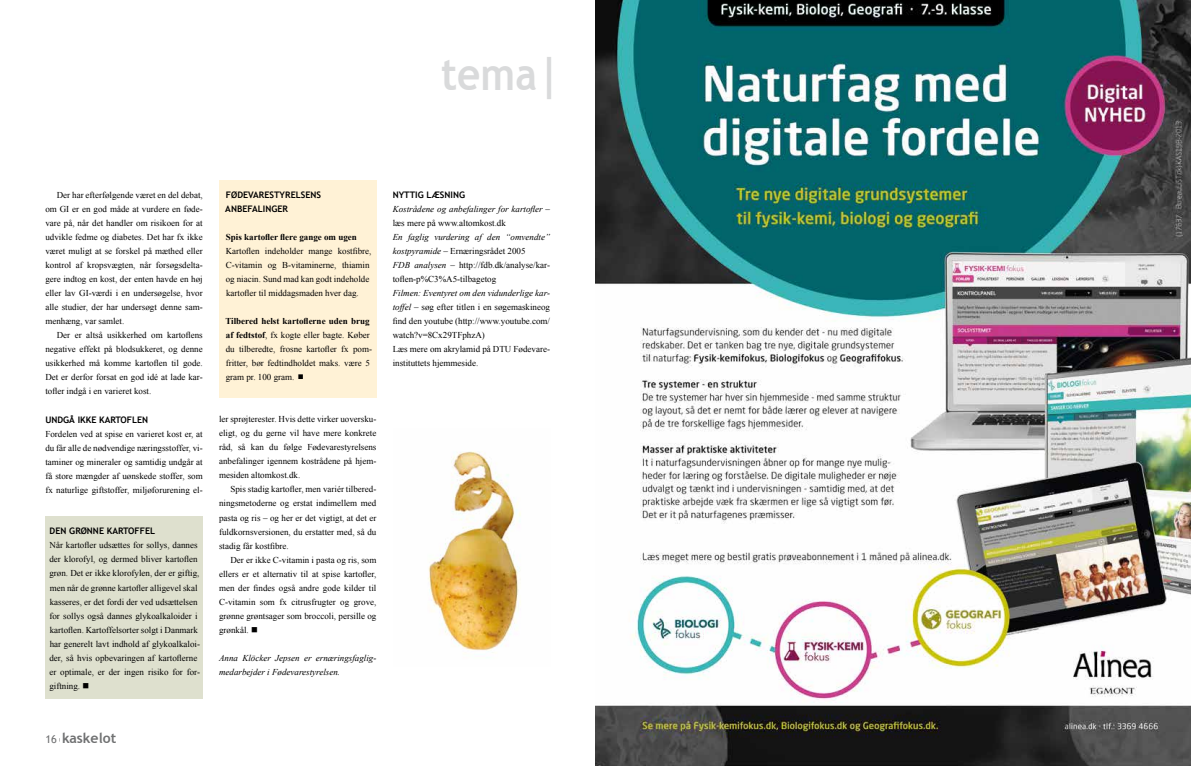
<style>
.page{position:relative;width:1191px;height:766px;background:#fff}
.page>*{position:absolute;margin:0;border:0;box-sizing:border-box;transform-origin:0 0}
.t1{font:700 45px "Trebuchet MS";color:#d9dadb;scale:.9 1}
.t2{font:700 14px "Trebuchet MS";color:#707172}
.t3{font:11px "Trebuchet MS";color:#707172}
.t4{font:9px/14px "Times New Roman";color:#000;text-align:justify}
.t5{font:italic 9px/14px "Times New Roman";color:#000}
.t6{font:700 9px/14px "Trebuchet MS";color:#000}
.t7{font:700 9px "Times New Roman";color:#000}
.t8{font:4.1px "Trebuchet MS";color:#000}
.s1{font-weight:700}
.s2{font-style:normal}
.s3{font-style:italic}
</style>
<div class="page">
<img style="left:595px;top:0;width:596px;height:765px">
<div style="left:219px;top:180px;width:157px;height:217px;background:#fff2d6"></div>
<div style="left:45px;top:516px;width:157px;height:182px;background:#dee0ce"></div>
<img style="left:428px;top:451px;width:93px;height:202px">
<h1 class="t1" style="left:441px;top:46px;width:134px">TEMA|</h1>
<p class="t4" style="left:45px;top:188px;width:159px;text-indent:11px">Der har efterfølgende været en del debat, om GI er en god måde at vurdere en føde&shy;vare på, når det handler om risikoen for at udvikle fedme og diabetes. Det har fx ikke været muligt at se forskel på mæthed eller kontrol af kropsvægten, når forsøgsdelta&shy;gere indtog en kost, der enten havde en høj eller lav GI-værdi i en undersøgelse, hvor alle studier, der har undersøgt denne sam&shy;menhæng, var samlet.</p>
<p class="t4" style="left:45px;top:328px;width:159px;text-indent:11px">Der er altså usikkerhed om kartoflens negative effekt på blodsukkeret, og denne usikkerhed må komme kartoflen til gode.<br>Det er derfor forsat en god idé at lade kar&shy;tofler indgå i en varieret kost.</p>
<p class="t6" style="left:45px;top:412px;width:104px">UNDGÅ IKKE KARTOFLEN</p>
<p class="t4" style="left:45px;top:426px;width:159px">Fordelen ved at spise en varieret kost er, at du får alle de nødvendige næringsstoffer, vi&shy;taminer og mineraler og samtidig undgår at få store mængder af uønskede stoffer, som fx naturlige giftstoffer, miljøforurening el-</p>
<p class="t6" style="left:50px;top:524px;width:107px">DEN GRØNNE KARTOFFEL</p>
<p class="t4" style="left:49px;top:538px;width:152px;text-align:left">Når kartofler udsættes for sollys, dannes der klorofyl, og dermed bliver kartoflen grøn. Det er ikke klorofylen, der er giftig, men når de grønne kartofler alligevel skal kasseres, er det fordi der ved udsættelsen for sollys også dannes glykoalkaloider i kartoflen. Kartoffelsorter solgt i Danmark har generelt lavt indhold af glykoalkaloi&shy;der, så hvis opbevaringen af kartoflerne er optimale, er der ingen risiko for for&shy;giftning. ■</p>
<p class="t6" style="left:225px;top:188px;width:97px">FØDEVARESTYRELSENS<br>ANBEFALINGER</p>
<p class="t7" style="left:226px;top:231px;width:132px">Spis kartofler flere gange om ugen</p>
<p class="t4" style="left:226px;top:244px;width:147px;text-align:left">Kartoflen indeholder mange kostfibre, C-vitamin og B-vitaminerne, thiamin og niacin. Sund mad kan godt indeholde kartofler til middagsmaden hver dag.</p>
<p class="t4" style="left:225px;top:314px;width:148px;text-align:left"><span class="s1">Tilbered helst kartoflerne uden brug af fedtstof</span>, fx kogte eller bagte. Køber du tilberedte, frosne kartofler fx pom&shy;fritter, bør fedtindholdet maks. være 5 gram pr. 100 gram.</p>
<p class="t4" style="left:219px;top:412px;width:159px">ler sprøjterester. Hvis dette virker uoversku&shy;eligt, og du gerne vil have mere konkrete råd, så kan du følge Fødevarestyrelsens anbefalinger igennem kostrådene på hjem&shy;mesiden altomkost.dk.</p>
<p class="t4" style="left:219px;top:482px;width:159px;text-indent:11px">Spis stadig kartofler, men variér tilbered&shy;ningsmetoderne og erstat indimellem med pasta og ris – og her er det vigtigt, at det er fuldkornsversionen, du erstatter med, så du stadig får kostfibre.</p>
<p class="t4" style="left:219px;top:552px;width:159px;text-indent:11px">Der er ikke C-vitamin i pasta og ris, som ellers er et alternativ til at spise kartofler, men der findes også andre gode kilder til C-vitamin som fx citrusfrugter og grove, grønne grøntsager som broccoli, persille og grønkål. ■</p>
<p class="t5" style="left:219px;top:650px;width:159px">Anna Klöcker Jepsen er ernæringsfaglig&shy;medarbejder i Fødevarestyrelsen.</p>
<p class="t6" style="left:393px;top:188px;width:74px">NYTTIG LÆSNING</p>
<p class="t5" style="left:393px;top:202px;width:159px">Kostrådene og anbefalinger for kartofler <span class="s2">– læs mere på www.altomkost.dk</span></p>
<p class="t4" style="left:393px;top:230px;width:159px;text-align:left"><span class="s3">En faglig vurdering af den “omvendte” kostpyramide</span> – Ernæringsrådet 2005<br><span class="s3">FDB analysen</span> – http://fdb.dk/analyse/kar&shy;toflen-p%C3%A5-tilbagetog</p>
<p class="t4" style="left:393px;top:286px;width:159px;text-align:left"><span class="s3">Filmen: Eventyret om den vidunderlige kar&shy;toffel</span> – søg efter titlen i en søgemaskineog find den youtube (http://www.youtube.com/ watch?v=8Cx29TFphzA)<br>Læs mere om akrylamid på DTU Fødevare&shy;instituttets hjemmeside.</p>
<p class="t3" style="left:45px;top:732px;width:13px">16</p>
<p class="t8" style="left:59px;top:736px;width:4px">|</p>
<h2 class="t2" style="left:62px;top:729px;width:56px">KASKELOT</h2>
</div>
